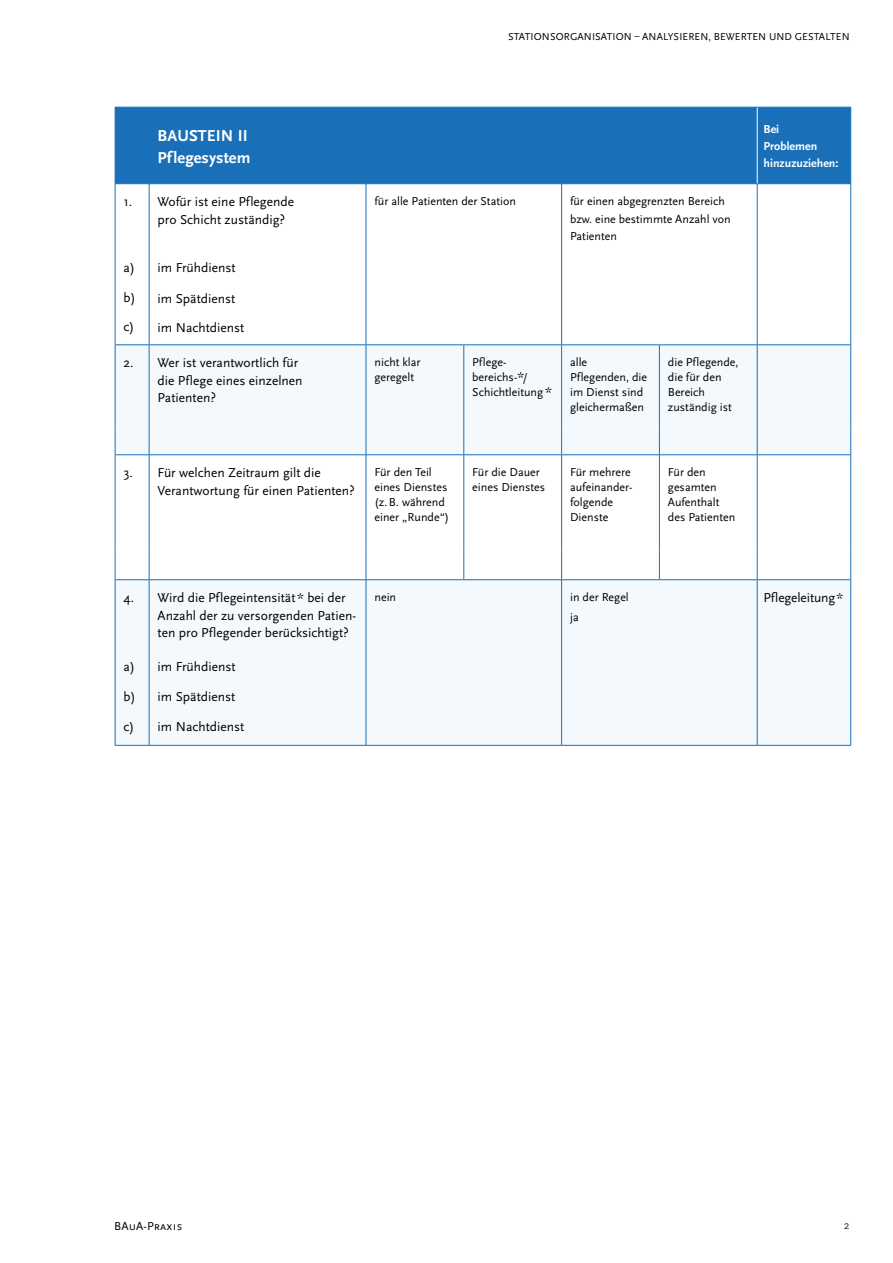
<style>
.page{position:relative;width:893px;height:1263px;background:#fff}
.page>*{position:absolute;margin:0;border:0;box-sizing:border-box;transform-origin:0 0}
.Infobox_Head_bold{font:700 16.5px/22.5px "Scala Sans Pro";letter-spacing:.005em;color:#fff}
._4_Tabelle_Fließ{font:13.5px/17.2px "Scala Sans Pro";color:#000}
._4_Tabelle_Fließ_8pt{font:12px/15px "Scala Sans Pro";color:#000}
._4_Tabelle_Fließ-2{font:700 12px "Scala Sans Pro";color:#fff}
.t1{font:12px "Scala Sans Pro";color:#3b3b3a}
.t2{font:10.5px "Scala Sans Pro";letter-spacing:.01em;color:#000}
.s1{font-size:13.5px}
</style>
<div class="page">
<div style="left:116px;top:108px;width:734px;height:75px;background:#1a70b8"></div>
<svg style="left:116px;top:345px;width:734px;height:400px;fill:#f3f9fd"></svg>
<hr style="left:115px;top:345px;width:1px;height:81px;background:#1a70b8">
<svg style="left:115px;top:426px;width:1px;height:28px"></svg>
<hr style="left:757px;top:183px;width:93px;height:1px;background:#1a70b8">
<hr style="left:757px;top:107px;width:94px;height:1px;background:#1a70b8">
<hr style="left:850px;top:107px;width:1px;height:77px;background:#1a70b8">
<hr style="left:757px;top:107px;width:1px;height:76px;background:#fff">
<hr style="left:115px;top:184px;width:1px;height:161px;background:#1a70b8">
<hr style="left:149px;top:184px;width:1px;height:160px;background:#1a70b8">
<hr style="left:115px;top:344px;width:34px;height:1px;background:#1a70b8">
<hr style="left:115px;top:455px;width:1px;height:96px;background:#1a70b8">
<svg style="left:115px;top:551px;width:1px;height:28px"></svg>
<hr style="left:115px;top:454px;width:34px;height:1px;background:#1a70b8">
<hr style="left:149px;top:455px;width:1px;height:96px;background:#1a70b8">
<svg style="left:149px;top:551px;width:1px;height:28px"></svg>
<hr style="left:366px;top:455px;width:1px;height:96px;background:#1a70b8">
<svg style="left:366px;top:551px;width:1px;height:28px"></svg>
<hr style="left:463px;top:455px;width:1px;height:96px;background:#1a70b8">
<hr style="left:561px;top:455px;width:1px;height:96px;background:#1a70b8">
<hr style="left:659px;top:455px;width:1px;height:96px;background:#1a70b8">
<svg style="left:463px;top:551px;width:1px;height:28px"></svg>
<svg style="left:561px;top:551px;width:1px;height:28px"></svg>
<svg style="left:659px;top:551px;width:1px;height:28px"></svg>
<hr style="left:757px;top:455px;width:1px;height:96px;background:#1a70b8">
<svg style="left:757px;top:551px;width:1px;height:28px"></svg>
<hr style="left:850px;top:455px;width:1px;height:96px;background:#1a70b8">
<svg style="left:850px;top:551px;width:1px;height:29px"></svg>
<hr style="left:850px;top:184px;width:1px;height:161px;background:#1a70b8">
<hr style="left:149px;top:345px;width:1px;height:81px;background:#1a70b8">
<svg style="left:149px;top:426px;width:1px;height:28px"></svg>
<hr style="left:149px;top:344px;width:217px;height:1px;background:#1a70b8">
<hr style="left:757px;top:344px;width:93px;height:1px;background:#1a70b8">
<hr style="left:366px;top:345px;width:1px;height:81px;background:#1a70b8">
<svg style="left:366px;top:426px;width:1px;height:28px"></svg>
<hr style="left:463px;top:345px;width:1px;height:81px;background:#1a70b8">
<svg style="left:463px;top:426px;width:1px;height:28px"></svg>
<hr style="left:561px;top:345px;width:1px;height:81px;background:#1a70b8">
<hr style="left:659px;top:345px;width:1px;height:81px;background:#1a70b8">
<svg style="left:561px;top:426px;width:1px;height:28px"></svg>
<svg style="left:659px;top:426px;width:1px;height:28px"></svg>
<hr style="left:757px;top:345px;width:1px;height:81px;background:#1a70b8">
<svg style="left:757px;top:426px;width:1px;height:28px"></svg>
<hr style="left:850px;top:345px;width:1px;height:81px;background:#1a70b8">
<svg style="left:850px;top:426px;width:1px;height:29px"></svg>
<hr style="left:149px;top:454px;width:217px;height:1px;background:#1a70b8">
<hr style="left:366px;top:454px;width:98px;height:1px;background:#1a70b8">
<hr style="left:464px;top:454px;width:98px;height:1px;background:#1a70b8">
<hr style="left:562px;top:454px;width:97px;height:1px;background:#1a70b8">
<hr style="left:659px;top:454px;width:98px;height:1px;background:#1a70b8">
<hr style="left:757px;top:454px;width:93px;height:1px;background:#1a70b8">
<hr style="left:115px;top:580px;width:1px;height:165px;background:#1a70b8">
<hr style="left:115px;top:579px;width:34px;height:1px;background:#1a70b8">
<hr style="left:149px;top:579px;width:217px;height:1px;background:#1a70b8">
<hr style="left:757px;top:579px;width:93px;height:1px;background:#1a70b8">
<hr style="left:149px;top:580px;width:1px;height:165px;background:#1a70b8">
<hr style="left:850px;top:580px;width:1px;height:165px;background:#1a70b8">
<hr style="left:115px;top:745px;width:34px;height:1px;background:#1a70b8">
<hr style="left:149px;top:745px;width:217px;height:1px;background:#1a70b8">
<hr style="left:757px;top:745px;width:94px;height:1px;background:#1a70b8">
<hr style="left:366px;top:184px;width:1px;height:160px;background:#1a70b8">
<hr style="left:366px;top:344px;width:98px;height:1px;background:#1a70b8">
<hr style="left:464px;top:344px;width:98px;height:1px;background:#1a70b8">
<hr style="left:561px;top:184px;width:1px;height:160px;background:#1a70b8">
<hr style="left:757px;top:184px;width:1px;height:160px;background:#1a70b8">
<hr style="left:562px;top:344px;width:97px;height:1px;background:#1a70b8">
<hr style="left:659px;top:344px;width:98px;height:1px;background:#1a70b8">
<hr style="left:366px;top:579px;width:98px;height:1px;background:#1a70b8">
<hr style="left:464px;top:579px;width:98px;height:1px;background:#1a70b8">
<hr style="left:366px;top:745px;width:98px;height:1px;background:#1a70b8">
<hr style="left:464px;top:745px;width:98px;height:1px;background:#1a70b8">
<hr style="left:366px;top:580px;width:1px;height:165px;background:#1a70b8">
<hr style="left:562px;top:579px;width:97px;height:1px;background:#1a70b8">
<hr style="left:659px;top:579px;width:98px;height:1px;background:#1a70b8">
<hr style="left:562px;top:745px;width:97px;height:1px;background:#1a70b8">
<hr style="left:659px;top:745px;width:98px;height:1px;background:#1a70b8">
<hr style="left:561px;top:580px;width:1px;height:165px;background:#1a70b8">
<hr style="left:757px;top:580px;width:1px;height:165px;background:#1a70b8">
<hr style="left:115px;top:107px;width:34px;height:1px;background:#1a70b8">
<hr style="left:149px;top:107px;width:217px;height:1px;background:#1a70b8">
<hr style="left:366px;top:107px;width:98px;height:1px;background:#1a70b8">
<hr style="left:464px;top:107px;width:98px;height:1px;background:#1a70b8">
<hr style="left:562px;top:107px;width:97px;height:1px;background:#1a70b8">
<hr style="left:659px;top:107px;width:98px;height:1px;background:#1a70b8">
<hr style="left:115px;top:183px;width:34px;height:1px;background:#1a70b8">
<hr style="left:149px;top:183px;width:217px;height:1px;background:#1a70b8">
<hr style="left:366px;top:183px;width:98px;height:1px;background:#1a70b8">
<hr style="left:464px;top:183px;width:98px;height:1px;background:#1a70b8">
<hr style="left:562px;top:183px;width:97px;height:1px;background:#1a70b8">
<hr style="left:659px;top:183px;width:98px;height:1px;background:#1a70b8">
<hr style="left:115px;top:107px;width:1px;height:77px;background:#1a70b8">
<p class="_4_Tabelle_Fließ" style="left:124px;top:193px;width:10px">1.</p>
<p class="_4_Tabelle_Fließ" style="left:124px;top:259px;width:13px">a)</p>
<p class="_4_Tabelle_Fließ" style="left:124px;top:289px;width:14px">b)</p>
<p class="_4_Tabelle_Fließ" style="left:124px;top:318px;width:12px">c)</p>
<p class="Infobox_Head_bold" style="left:158px;top:124px;width:94px">BAUSTEIN II<br>Pflegesystem</p>
<p class="_4_Tabelle_Fließ" style="left:158px;top:193px;width:138px">Wofür ist eine Pflegende pro Schicht zuständig?</p>
<p class="_4_Tabelle_Fließ" style="left:158px;top:259px;width:79px">im Frühdienst</p>
<p class="_4_Tabelle_Fließ" style="left:158px;top:290px;width:79px">im Spätdienst</p>
<p class="_4_Tabelle_Fließ" style="left:158px;top:319px;width:88px">im Nachtdienst</p>
<p class="t2" style="left:508px;top:31px;width:343px">STATIONSORGANISATION – ANALYSIEREN, BEWERTEN UND GESTALTEN</p>
<p class="_4_Tabelle_Fließ_8pt" style="left:374px;top:194px;width:143px">für alle Patienten der Station</p>
<p class="_4_Tabelle_Fließ_8pt" style="left:570px;top:193px;width:162px;line-height:17.2px">für einen abgegrenzten Bereich bzw. eine bestimmte Anzahl von<br>Patienten</p>
<p class="_4_Tabelle_Fließ-2" style="left:764px;top:122px;width:17px">Bei</p>
<p class="_4_Tabelle_Fließ-2" style="left:764px;top:139px;width:55px">Problemen</p>
<p class="_4_Tabelle_Fließ-2" style="left:764px;top:156px;width:76px">hinzuzuziehen:</p>
<p class="_4_Tabelle_Fließ" style="left:124px;top:354px;width:12px">2.</p>
<p class="_4_Tabelle_Fließ" style="left:158px;top:354px;width:147px">Wer ist verantwortlich für die Pflege eines einzelnen<br>Patienten?</p>
<p class="_4_Tabelle_Fließ_8pt" style="left:374px;top:355px;width:48px">nicht klar geregelt</p>
<p class="_4_Tabelle_Fließ_8pt" style="left:472px;top:355px;width:81px">Pflege&shy;bereichs-<span class="s1">*</span>/<br>Schichtleitung <span class="s1">*</span></p>
<p class="_4_Tabelle_Fließ_8pt" style="left:570px;top:355px;width:79px">alle<br>Pflegenden, die im Dienst sind gleichermaßen</p>
<p class="_4_Tabelle_Fließ_8pt" style="left:668px;top:355px;width:72px">die Pflegende, die für den<br>Bereich zuständig ist</p>
<p class="_4_Tabelle_Fließ" style="left:124px;top:464px;width:11px">3.</p>
<p class="_4_Tabelle_Fließ" style="left:158px;top:464px;width:199px">Für welchen Zeitraum gilt die<br>Verantwortung für einen Patienten?</p>
<p class="_4_Tabelle_Fließ_8pt" style="left:374px;top:465px;width:76px">Für den Teil eines Dienstes (z.B. während einer „Runde“)</p>
<p class="_4_Tabelle_Fließ_8pt" style="left:472px;top:465px;width:74px">Für die Dauer eines Dienstes</p>
<p class="_4_Tabelle_Fließ_8pt" style="left:570px;top:465px;width:64px">Für mehrere aufeinander&shy;folgende<br>Dienste</p>
<p class="_4_Tabelle_Fließ_8pt" style="left:668px;top:465px;width:69px">Für den gesamten<br>Aufenthalt des Patienten</p>
<p class="_4_Tabelle_Fließ" style="left:124px;top:589px;width:12px">4.</p>
<p class="_4_Tabelle_Fließ" style="left:124px;top:658px;width:13px">a)</p>
<p class="_4_Tabelle_Fließ" style="left:124px;top:688px;width:14px">b)</p>
<p class="_4_Tabelle_Fließ" style="left:124px;top:718px;width:12px">c)</p>
<p class="_4_Tabelle_Fließ" style="left:158px;top:589px;width:200px">Wird die Pflegeintensität * bei der<br>Anzahl der zu versorgenden Patien&shy;ten pro Pflegender berücksichtigt?</p>
<p class="_4_Tabelle_Fließ" style="left:158px;top:658px;width:79px">im Frühdienst</p>
<p class="_4_Tabelle_Fließ" style="left:158px;top:688px;width:79px">im Spätdienst</p>
<p class="_4_Tabelle_Fließ" style="left:158px;top:718px;width:88px">im Nachtdienst</p>
<p class="_4_Tabelle_Fließ_8pt" style="left:374px;top:590px;width:23px">nein</p>
<p class="_4_Tabelle_Fließ_8pt" style="left:570px;top:590px;width:60px">in der Regel</p>
<p class="_4_Tabelle_Fließ_8pt" style="left:570px;top:609px;width:10px">ja</p>
<p class="_4_Tabelle_Fließ" style="left:764px;top:589px;width:81px">Pflegeleitung*</p>
<p class="_4_Tabelle_Fließ_8pt" style="left:114px;top:1219px;width:70px">BAuA-Praxis</p>
<p class="t1" style="left:844px;top:1218px;width:7px">2</p>
</div>
